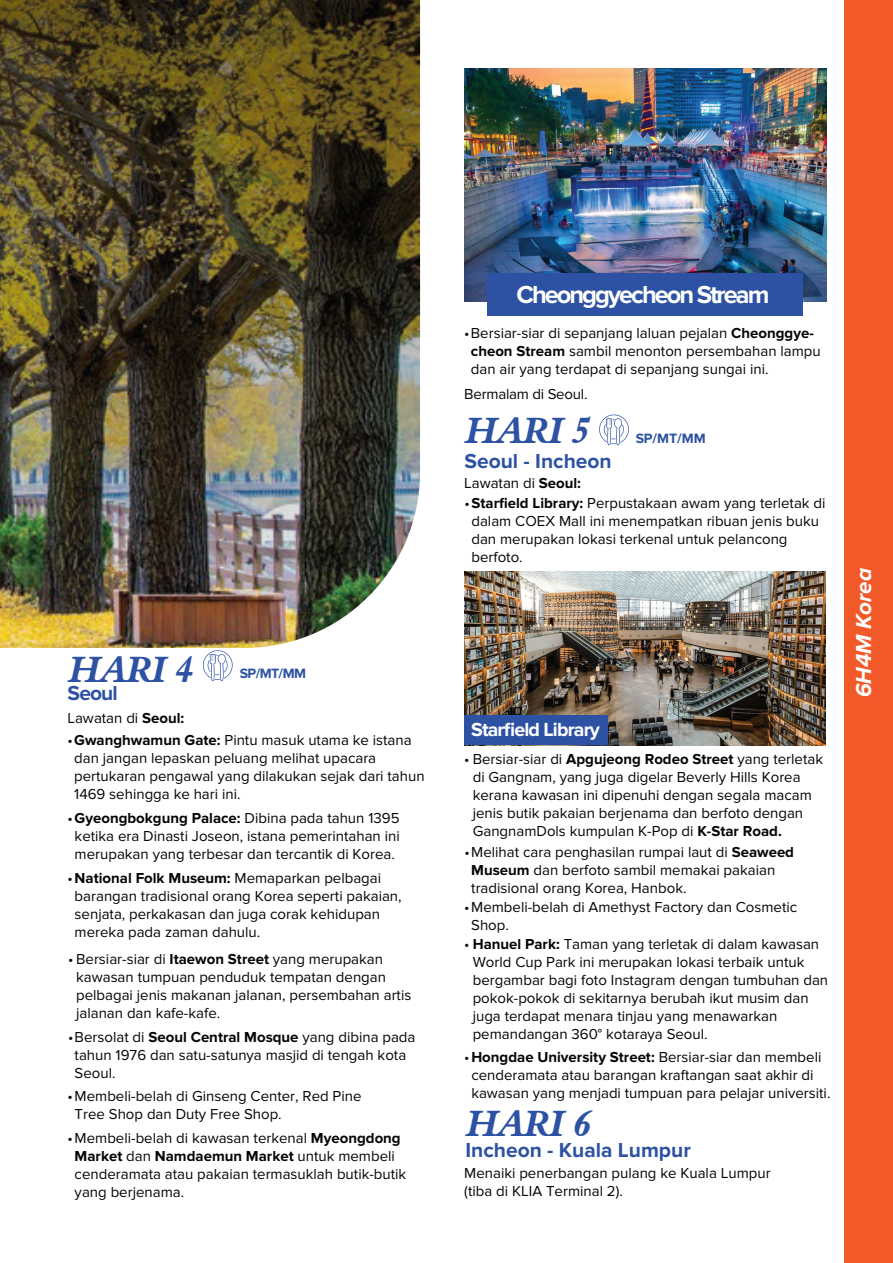
<style>
.page{position:relative;width:893px;height:1263px;background:#fff}
.page>*{position:absolute;margin:0;border:0;box-sizing:border-box;transform-origin:0 0}
.t1{font:37.5px "Aldine 401 BT Bold Italic A";letter-spacing:-.01em;color:#2e52a3}
.t2{font:700 25.5px "Proxima Nova";letter-spacing:-.08em;color:#fff}
.t3{font:italic 700 22.5px "Proxima Nova";color:#fff}
.t4{font:700 21px "Proxima Nova";color:#2e52a3}
.t5{font:700 19.65px "Proxima Nova";letter-spacing:-.04em;color:#fff}
.t6{font:15px/18px "Proxima Nova";color:#050504}
.t7{font:700 15px "Proxima Nova";color:#050504}
.t8{font:700 13.95px "Proxima Nova";letter-spacing:-.04em;color:#2e52a3}
.s1{font-weight:700}
.s2{font-weight:400}
</style>
<div class="page">
<img style="left:0;top:0;width:827px;height:746px">
<svg style="left:202px;top:650px;width:31px;height:31px"></svg>
<svg style="left:598px;top:414px;width:32px;height:31px"></svg>
<img style="left:464px;top:69px;width:363px;height:232px">
<div style="left:488px;top:274px;width:315px;height:42px;background:#2e52a3"></div>
<img style="left:465px;top:572px;width:361px;height:173px">
<div style="left:464px;top:715px;width:143px;height:30px;background:#2e52a3"></div>
<div style="left:844px;top:0;width:49px;height:1263px;background:#f15929"></div>
<h1 class="t1" style="left:69px;top:646px;width:126px">HARI 4</h1>
<p class="t8" style="left:240px;top:666px;width:68px">SP/MT/MM</p>
<p class="t6" style="left:68px;top:709px;width:118px">Lawatan di <span class="s1">Seoul:</span></p>
<h3 class="t4" style="left:68px;top:681px;width:52px">Seoul</h3>
<p class="t6" style="left:68px;top:731px;width:346px">•<span class="s1">Gwanghwamun Gate:</span> Pintu masuk utama ke istana</p>
<p class="t6" style="left:74px;top:749px;width:352px">dan jangan lepaskan peluang melihat upacara pertukaran pengawal yang dilakukan sejak dari tahun<br>1469 sehingga ke hari ini.</p>
<p class="t6" style="left:68px;top:809px;width:333px">•<span class="s1">Gyeongbokgung Palace:</span> Dibina pada tahun 1395</p>
<p class="t6" style="left:75px;top:827px;width:327px">ketika era Dinasti Joseon, istana pemerintahan ini merupakan yang terbesar dan tercantik di Korea.</p>
<p class="t6" style="left:75px;top:887px;width:329px">barangan tradisional orang Korea seperti pakaian, senjata, perkakasan dan juga corak kehidupan mereka pada zaman dahulu.</p>
<p class="t6" style="left:68px;top:869px;width:315px">•<span class="s1">National Folk Museum:</span> Memaparkan pelbagai</p>
<p class="t6" style="left:68px;top:950px;width:317px">• Bersiar-siar di <span class="s1">Itaewon Street</span> yang merupakan</p>
<p class="t6" style="left:76px;top:968px;width:337px">kawasan tumpuan penduduk tempatan dengan pelbagai jenis makanan jalanan, persembahan artis jalanan dan kafe-kafe.</p>
<p class="t6" style="left:68px;top:1028px;width:349px">•Bersolat di <span class="s1">Seoul Central Mosque</span> yang dibina pada</p>
<p class="t6" style="left:75px;top:1046px;width:333px">tahun 1976 dan satu-satunya masjid di tengah kota<br>Seoul.</p>
<p class="t6" style="left:75px;top:1106px;width:209px">Tree Shop dan Duty Free Shop.</p>
<p class="t6" style="left:75px;top:1147px;width:333px"><span class="s1">Market</span> dan <span class="s1">Namdaemun Market</span> untuk membeli cenderamata atau pakaian termasuklah butik-butik yang berjenama.</p>
<p class="t6" style="left:68px;top:1088px;width:295px">•Membeli-belah di Ginseng Center, Red Pine</p>
<p class="t6" style="left:68px;top:1129px;width:335px">•Membeli-belah di kawasan terkenal <span class="s1">Myeongdong</span></p>
<h2 class="t2" style="left:517px;top:280px;width:254px">Cheonggyecheon Stream</h2>
<p class="t6" style="left:464px;top:324px;width:351px">•Bersiar-siar di sepanjang laluan pejalan <span class="s1">Cheonggye-</span></p>
<p class="t6" style="left:471px;top:342px;width:351px"><span class="s1">cheon Stream</span> sambil menonton persembahan lampu dan air yang terdapat di sepanjang sungai ini.</p>
<p class="t6" style="left:464px;top:386px;width:125px">Bermalam di Seoul.</p>
<h1 class="t1" style="left:466px;top:407px;width:126px">HARI 5</h1>
<h3 class="t4" style="left:464px;top:449px;width:149px">Seoul - Incheon</h3>
<p class="t6" style="left:464px;top:474px;width:118px">Lawatan di <span class="s1">Seoul:</span></p>
<p class="t8" style="left:636px;top:430px;width:71px">SP/MT/MM</p>
<p class="t6" style="left:471px;top:494px;width:356px;text-indent:-7px">• <span class="s1">Starfield Library:</span> Perpustakaan awam yang terletak di dalam COEX Mall ini menempatkan ribuan jenis buku dan merupakan lokasi terkenal untuk pelancong berfoto.</p>
<h3 class="t5" style="left:471px;top:718px;width:130px">Starfield Library</h3>
<p class="t6" style="left:464px;top:750px;width:360px">• Bersiar-siar di <span class="s1">Apgujeong Rodeo Street</span> yang terletak</p>
<p class="t6" style="left:473px;top:768px;width:341px">di Gangnam, yang juga digelar Beverly Hills Korea kerana kawasan ini dipenuhi dengan segala macam jenis butik pakaian berjenama dan berfoto dengan GangnamDols kumpulan K-Pop di <span class="s1">K-Star Road.</span></p>
<p class="t6" style="left:471px;top:861px;width:306px"><span class="s1">Museum</span> dan berfoto sambil memakai pakaian tradisional orang Korea, Hanbok.</p>
<p class="t6" style="left:471px;top:916px;width:39px">Shop.</p>
<p class="t6" style="left:473px;top:953px;width:357px">World Cup Park ini merupakan lokasi terbaik untuk bergambar bagi foto Instagram dengan tumbuhan dan pokok-pokok di sekitarnya berubah ikut musim dan juga terdapat menara tinjau yang menawarkan pemandangan 360° kotaraya Seoul.</p>
<p class="t6" style="left:471px;top:1066px;width:361px">cenderamata atau barangan kraftangan saat akhir di kawasan yang menjadi tumpuan para pelajar universiti.</p>
<p class="t6" style="left:464px;top:843px;width:331px">•Melihat cara penghasilan rumpai laut di <span class="s1">Seaweed</span></p>
<p class="t6" style="left:464px;top:898px;width:335px">•Membeli-belah di Amethyst Factory dan Cosmetic</p>
<p class="t6" style="left:464px;top:935px;width:356px">• <span class="s1">Hanuel Park:</span> Taman yang terletak di dalam kawasan</p>
<p class="t7" style="left:464px;top:1048px;width:359px"><span class="s2">•</span>Hongdae University Street: <span class="s2">Bersiar-siar dan membeli</span></p>
<h1 class="t1" style="left:467px;top:1100px;width:126px">HARI 6</h1>
<h3 class="t4" style="left:465px;top:1138px;width:227px">Incheon - Kuala Lumpur</h3>
<p class="t6" style="left:464px;top:1164px;width:308px">Menaiki penerbangan pulang ke Kuala Lumpur (tiba di KLIA Terminal 2).</p>
<h3 class="t3" style="left:851px;top:697px;width:131px;rotate:-90deg">6H4M Korea</h3>
</div>
